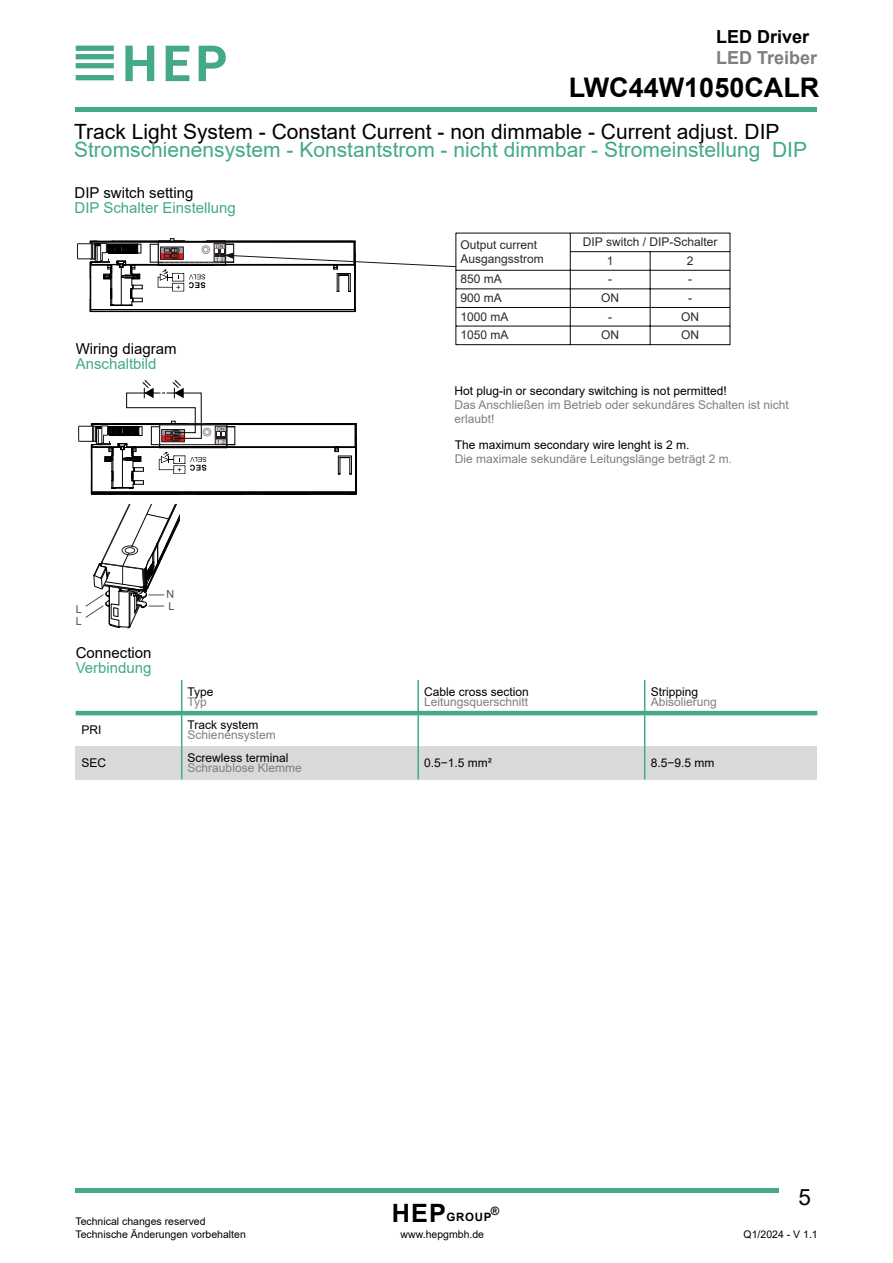
<style>
.page{position:relative;width:893px;height:1263px;background:#fff}
.page>*{position:absolute;margin:0;border:0;box-sizing:border-box;transform-origin:0 0}
.t1{font:700 27px "Arial";color:#000}
.t2{font:22.5px "Arial";color:#000}
.t3{font:21px "Arial";color:#43a988}
.t4{font:21px "Arial";color:#000}
.t5{font:700 18px "Arial";color:#7f7f7f}
.t6{font:700 18px "Arial";color:#000}
.t7{font:15px "Arial";color:#43a988}
.t8{font:15px "Arial";color:#000}
.t9{font:12px/14.4px "Arial";color:#7f7f7f}
.t10{font:12px "Arial";color:#000}
.t11{font:12px/14.7px "Arial";color:#231f20}
.t12{font:700 11.55px "Arial";letter-spacing:.06em;color:#000}
.t13{font:10.8px "Arial";color:#4e4f51}
.t14{font:10.5px/12.6px "Arial";color:#000}
.s1{font-size:25.2px}
</style>
<div class="page">
<div style="left:77px;top:243px;width:18px;height:16px;background:#fff;border:1px solid #231f20"></div>
<hr style="left:76px;top:108px;width:741px;height:4px;background:#43a988">
<hr style="left:76px;top:1189px;width:703px;height:4px;background:#43a988">
<svg style="left:76px;top:75px;width:38px;height:5px"></svg>
<svg style="left:76px;top:46px;width:38px;height:22px"></svg>
<svg style="left:125px;top:46px;width:29px;height:35px"></svg>
<svg style="left:166px;top:46px;width:23px;height:35px"></svg>
<svg style="left:199px;top:46px;width:27px;height:35px"></svg>
<hr style="left:456px;top:233px;width:1px;height:112px;background:#000">
<hr style="left:730px;top:233px;width:1px;height:112px;background:#000">
<hr style="left:570px;top:233px;width:1px;height:112px;background:#000">
<hr style="left:650px;top:252px;width:1px;height:93px;background:#000">
<hr style="left:456px;top:233px;width:274px;height:1px;background:#000">
<hr style="left:570px;top:251px;width:160px;height:1px;background:#000">
<hr style="left:456px;top:270px;width:274px;height:1px;background:#000">
<hr style="left:456px;top:289px;width:274px;height:1px;background:#000">
<hr style="left:456px;top:307px;width:274px;height:1px;background:#000">
<hr style="left:456px;top:326px;width:274px;height:1px;background:#000">
<hr style="left:456px;top:344px;width:274px;height:1px;background:#000">
<div style="left:76px;top:746px;width:741px;height:33px;background:#d9d9d9"></div>
<hr style="left:181px;top:680px;width:1px;height:99px;background:#43a988">
<hr style="left:417px;top:680px;width:2px;height:99px;background:#43a988">
<hr style="left:644px;top:680px;width:1px;height:99px;background:#43a988">
<hr style="left:76px;top:711px;width:741px;height:4px;background:#43a988">
<svg style="left:89px;top:238px;width:367px;height:75px"></svg>
<div style="left:78px;top:426px;width:18px;height:16px;background:#fff;border:1px solid #231f20"></div>
<svg style="left:85px;top:504px;width:95px;height:124px"></svg>
<svg style="left:91px;top:380px;width:266px;height:115px"></svg>
<h3 class="t6" style="left:716px;top:30px;width:95px">LED Driver</h3>
<h3 class="t5" style="left:716px;top:51px;width:103px">LED Treiber</h3>
<h1 class="t1" style="left:569px;top:77px;width:252px">LWC44W1050CALR</h1>
<h3 class="t4" style="left:74px;top:124px;width:707px">Track Light System - Constant Current - non dimmable - Current adjust. DIP</h3>
<h3 class="t3" style="left:74px;top:142px;width:734px">Stromschienensystem - Konstantstrom - nicht dimmbar - Stromeinstellung DIP</h3>
<p class="t8" style="left:75px;top:187px;width:120px">DIP switch setting</p>
<p class="t7" style="left:75px;top:202px;width:163px">DIP Schalter Einstellung</p>
<p class="t8" style="left:76px;top:343px;width:102px">Wiring diagram</p>
<p class="t7" style="left:76px;top:358px;width:82px">Anschaltbild</p>
<p class="t13" style="left:174px;top:598px;width:9px;rotate:-180deg">N</p>
<p class="t13" style="left:76px;top:605px;width:8px">L</p>
<p class="t13" style="left:168px;top:602px;width:8px">L</p>
<p class="t13" style="left:76px;top:617px;width:8px">L</p>
<p class="t8" style="left:76px;top:647px;width:77px">Connection</p>
<p class="t7" style="left:76px;top:662px;width:77px">Verbindung</p>
<p class="t10" style="left:188px;top:687px;width:28px">Type</p>
<p class="t9" style="left:188px;top:696px;width:21px">Typ</p>
<p class="t10" style="left:82px;top:725px;width:22px">PRI</p>
<p class="t10" style="left:188px;top:720px;width:72px">Track system</p>
<p class="t9" style="left:188px;top:729px;width:90px">Schienensystem</p>
<p class="t10" style="left:82px;top:758px;width:26px">SEC</p>
<p class="t10" style="left:188px;top:753px;width:102px">Screwless terminal</p>
<p class="t9" style="left:188px;top:762px;width:116px">Schraublose Klemme</p>
<p class="t11" style="left:460px;top:238px;width:85px">Output current<br>Ausgangsstrom</p>
<p class="t11" style="left:607px;top:234px;width:112px;line-height:18.6px;text-indent:-24px">DIP switch / DIP-Schalter<br>1</p>
<p class="t11" style="left:687px;top:254px;width:8px">2</p>
<p class="t11" style="left:460px;top:273px;width:43px">850 mA</p>
<p class="t11" style="left:608px;top:273px;width:5px">-</p>
<p class="t11" style="left:688px;top:273px;width:5px">-</p>
<p class="t11" style="left:460px;top:292px;width:43px">900 mA</p>
<p class="t11" style="left:601px;top:292px;width:19px">ON</p>
<p class="t11" style="left:688px;top:292px;width:5px">-</p>
<p class="t11" style="left:460px;top:310px;width:50px">1000 mA</p>
<p class="t11" style="left:608px;top:310px;width:5px">-</p>
<p class="t11" style="left:681px;top:310px;width:19px">ON</p>
<p class="t11" style="left:460px;top:329px;width:50px">1050 mA</p>
<p class="t11" style="left:601px;top:329px;width:19px">ON</p>
<p class="t11" style="left:681px;top:329px;width:19px">ON</p>
<p class="t10" style="left:455px;top:386px;width:274px">Hot plug-in or secondary switching is not permitted!</p>
<p class="t9" style="left:455px;top:399px;width:336px">Das Anschließen im Betrieb oder sekundäres Schalten ist nicht erlaubt!</p>
<p class="t10" style="left:455px;top:440px;width:236px">The maximum secondary wire lenght is 2 m.</p>
<p class="t9" style="left:455px;top:453px;width:279px">Die maximale sekundäre Leitungslänge beträgt 2 m.</p>
<p class="t10" style="left:424px;top:687px;width:106px">Cable cross section</p>
<p class="t9" style="left:424px;top:696px;width:106px">Leitungsquerschnitt</p>
<p class="t10" style="left:651px;top:687px;width:49px">Stripping</p>
<p class="t9" style="left:651px;top:696px;width:68px">Abisolierung</p>
<p class="t10" style="left:424px;top:758px;width:69px">0.5−1.5 mm²</p>
<p class="t10" style="left:651px;top:758px;width:65px">8.5−9.5 mm</p>
<p class="t14" style="left:75px;top:1216px;width:172px">Technical changes reserved<br>Technische Änderungen vorbehalten</p>
<p class="t12" style="left:392px;top:1212px;width:101px"><span class="s1">HEP</span>GROUP</p>
<p class="t12" style="left:491px;top:1206px;width:10px">®</p>
<p class="t14" style="left:401px;top:1229px;width:85px">www.hepgmbh.de</p>
<h2 class="t2" style="left:798px;top:1188px;width:14px">5</h2>
<p class="t14" style="left:744px;top:1229px;width:76px">Q1/2024 - V 1.1</p>
</div>
